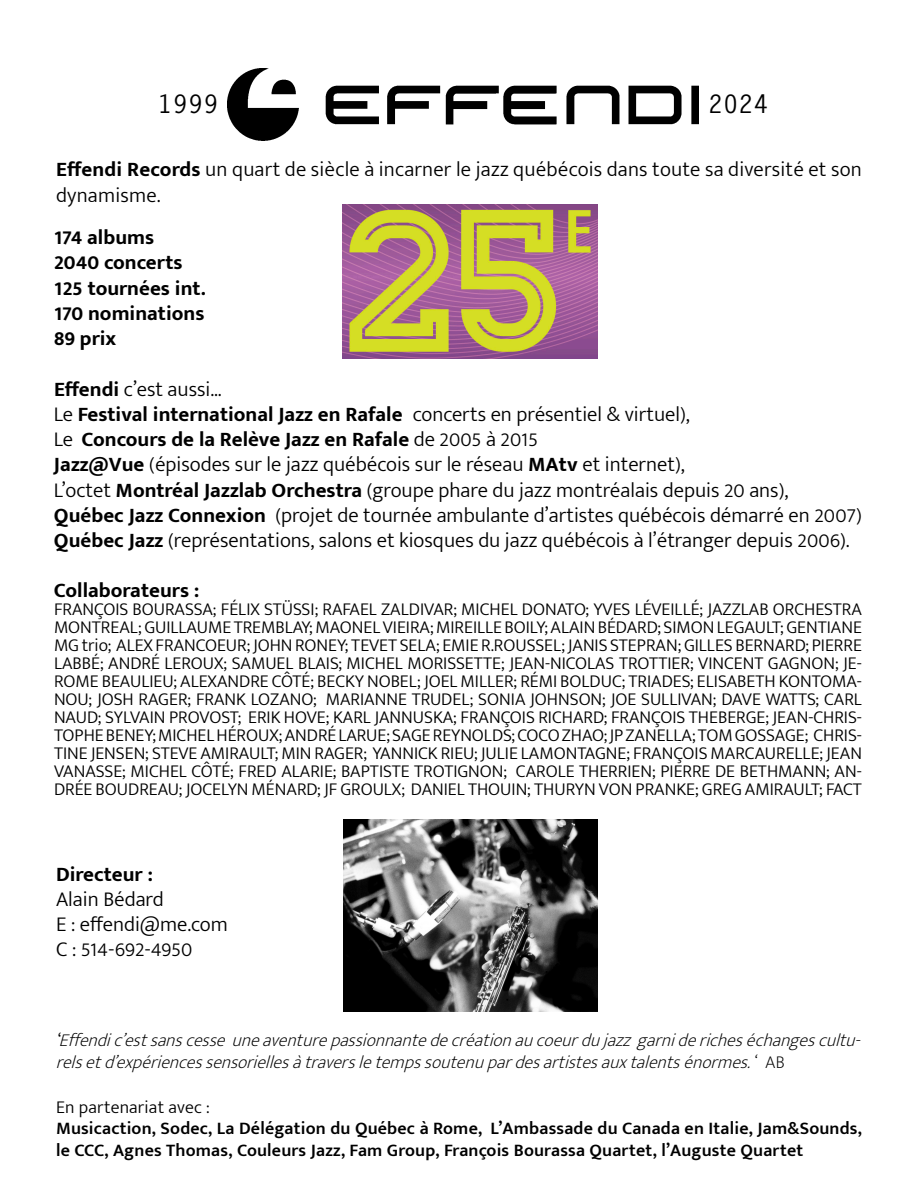
<style>
.page{position:relative;width:918px;height:1188px;background:#fff}
.page>*{position:absolute;margin:0;border:0;box-sizing:border-box;transform-origin:0 0}
.t1{font:700 25.5px "Letter Gothic Std";color:#000}
.t2{font:300 21px/25.2px "Mukta Mahee";color:#000}
.t3{font:700 21px "Mukta Mahee";color:#000}
.t4{font:300 18px/18px "Mukta Mahee";color:#000;text-align:justify}
.t5{font:italic 200 18px/21.6px "Mukta Mahee";color:#000}
.t6{font:600 18px/21.6px "Mukta Mahee";letter-spacing:.01em;color:#000}
.s1{font-weight:700}
.s2{font-weight:300}
.s3{font-weight:300;color:#fff}
.s4{font-weight:300;font-style:normal}
.s5{font-style:normal}
</style>
<div class="page">
<img style="left:228px;top:68px;width:470px;height:72px">
<img style="left:342px;top:204px;width:256px;height:155px">
<img style="left:343px;top:820px;width:255px;height:191px">
<p class="t1" style="left:158px;top:88px;width:63px">1999</p>
<p class="t1" style="left:708px;top:88px;width:63px">2024</p>
<p class="t2" style="left:56px;top:156px;width:807px"><span class="s1">Effendi Records</span> un quart de siècle à incarner le jazz québécois dans toute sa diversité et son dynamisme.</p>
<p class="t3" style="left:54px;top:225px;width:102px">174 albums</p>
<p class="t3" style="left:54px;top:250px;width:130px">2040 concerts</p>
<p class="t3" style="left:54px;top:275px;width:153px">125 tournées int.</p>
<p class="t3" style="left:54px;top:300px;width:152px">170 nominations</p>
<p class="t3" style="left:54px;top:325px;width:64px">89 prix</p>
<p class="t2" style="left:54px;top:376px;width:169px"><span class="s1">Effendi</span> c’est aussi...</p>
<p class="t3" style="left:54px;top:401px;width:637px"><span class="s2">Le</span> Festival international Jazz en Rafale <span class="s3">(</span><span class="s2">concerts en présentiel &amp; virtuel),</span></p>
<p class="t3" style="left:54px;top:427px;width:486px"><span class="s2">Le</span> Concours de la Relève Jazz en Rafale <span class="s2">de 2005 à 2015</span></p>
<p class="t2" style="left:54px;top:451px;width:632px"><span class="s1">Jazz@Vue</span> (épisodes sur le jazz québécois sur le réseau <span class="s1">MAtv</span> et internet),</p>
<p class="t2" style="left:54px;top:477px;width:736px">L’octet <span class="s1">Montréal Jazzlab Orchestra</span> (groupe phare du jazz montréalais depuis 20 ans),</p>
<p class="t2" style="left:54px;top:502px;width:809px"><span class="s1">Québec Jazz Connexion</span> (projet de tournée ambulante d’artistes québécois démarré en 2007)</p>
<p class="t2" style="left:54px;top:527px;width:797px"><span class="s1">Québec Jazz</span> (représentations, salons et kiosques du jazz québécois à l’étranger depuis 2006).</p>
<p class="t3" style="left:54px;top:578px;width:147px">Collaborateurs :</p>
<p class="t4" style="left:54px;top:600px;width:810px">FRANÇOIS BOURASSA; FÉLIX STÜSSI; RAFAEL ZALDIVAR; MICHEL DONATO; YVES LÉVEILLÉ; JAZZLAB ORCHESTRA MONTREAL; GUILLAUME TREMBLAY; MAONEL VIEIRA; MIREILLE BOILY; ALAIN BÉDARD; SIMON LEGAULT; GENTIANE MG trio; ALEX FRANCOEUR; JOHN RONEY; TEVET SELA; EMIE R.ROUSSEL; JANIS STEPRAN; GILLES BERNARD; PIERRE LABBÉ; ANDRÉ LEROUX; SAMUEL BLAIS; MICHEL MORISSETTE; JEAN-NICOLAS TROTTIER; VINCENT GAGNON; JE-ROME BEAULIEU; ALEXANDRE CÔTÉ; BECKY NOBEL; JOEL MILLER; RÉMI BOLDUC; TRIADES; ELISABETH KONTOMA-NOU; JOSH RAGER; FRANK LOZANO; MARIANNE TRUDEL; SONIA JOHNSON; JOE SULLIVAN; DAVE WATTS; CARL NAUD; SYLVAIN PROVOST; ERIK HOVE; KARL JANNUSKA; FRANÇOIS RICHARD; FRANÇOIS THEBERGE; JEAN-CHRIS-TOPHE BENEY; MICHEL HÉROUX; ANDRÉ LARUE; SAGE REYNOLDS; COCO ZHAO; JP ZANELLA; TOM GOSSAGE; CHRIS-TINE JENSEN; STEVE AMIRAULT; MIN RAGER; YANNICK RIEU; JULIE LAMONTAGNE; FRANÇOIS MARCAURELLE; JEAN VANASSE; MICHEL CÔTÉ; FRED ALARIE; BAPTISTE TROTIGNON; CAROLE THERRIEN; PIERRE DE BETHMANN; AN-DRÉE BOUDREAU; JOCELYN MÉNARD; JF GROULX; DANIEL THOUIN; THURYN VON PRANKE; GREG AMIRAULT; FACT</p>
<p class="t3" style="left:56px;top:861px;width:98px">Directeur :</p>
<p class="t2" style="left:56px;top:886px;width:109px">Alain Bédard</p>
<p class="t2" style="left:56px;top:911px;width:173px">E : effendi@me.com</p>
<p class="t2" style="left:56px;top:936px;width:138px">C : 514-692-4950</p>
<p class="t5" style="left:56px;top:1029px;width:812px"><span class="s4">‘</span>Effendic’estsanscesseuneaventurepassionnantedecréationaucoeurdujazzgarnidericheséchangescultu&shy;relsetd’expériencessensoriellesàtraversletempssoutenupardesartistesauxtalentsénormes.<span class="s5">‘ A B</span></p>
<p class="t6" style="left:56px;top:1096px;width:807px"><span class="s2">En partenariat avec :<br></span>Musicaction, Sodec, La Délégation du Québec à Rome, L’Ambassade du Canada en Italie, Jam&amp;Sounds, le CCC, Agnes Thomas, Couleurs Jazz, Fam Group, François Bourassa Quartet, l’Auguste Quartet</p>
</div>
